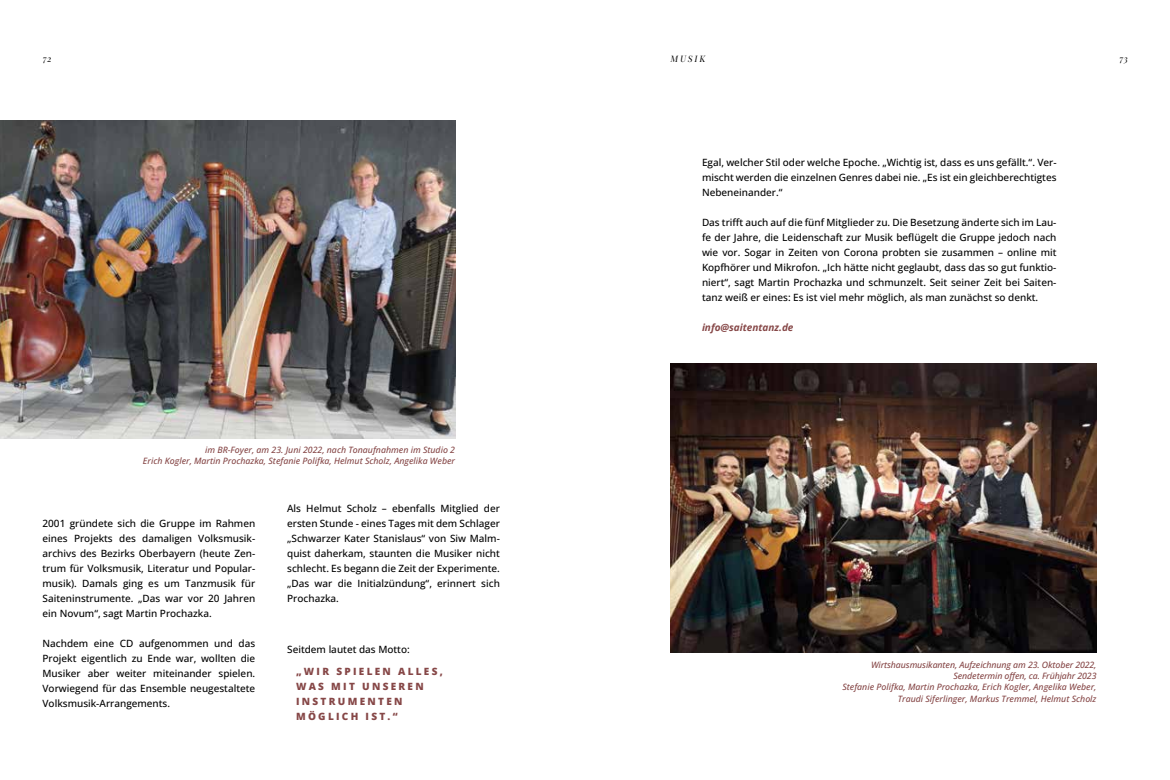
<style>
.page{position:relative;width:1170px;height:780px;background:#fff}
.page>*{position:absolute;margin:0;border:0;box-sizing:border-box;transform-origin:0 0}
.t1{font:500 10px/15px "Open Sans";color:#000;text-align:justify}
.t2{font:800 10px/15px "Open Sans";letter-spacing:.23em;color:#864747}
.t3{font:italic 700 10px "Open Sans";color:#864747}
.t4{font:italic 500 8.75px/11.2px "Open Sans";color:#864747;text-align:right}
.t5{font:italic 8.75px "Playfair Display";color:#000}
</style>
<div class="page">
<img style="left:0;top:120px;width:455px;height:318px">
<img style="left:670px;top:364px;width:426px;height:288px">
<p class="t5" style="left:43px;top:53px;width:12px">72</p>
<p class="t5" style="left:670px;top:53px;width:38px">MUSIK</p>
<p class="t5" style="left:1119px;top:53px;width:12px">73</p>
<p class="t4" style="left:143px;top:443px;width:313px">im BR-Foyer, am 23. Juni 2022, nach Tonaufnahmen im Studio 2<br>Erich Kogler, Martin Prochazka, Stefanie Polifka, Helmut Scholz, Angelika Weber</p>
<p class="t1" style="left:43px;top:515px;width:214px">2001 gründete sich die Gruppe im Rahmen eines Projekts des damaligen Volksmusik&shy;archivs des Bezirks Oberbayern (heute Zen&shy;trum für Volksmusik, Literatur und Popular&shy;musik). Damals ging es um Tanzmusik für Saiteninstrumente. „Das war vor 20 Jahren ein Novum“, sagt Martin Prochazka.</p>
<p class="t1" style="left:43px;top:635px;width:214px">Nachdem eine CD aufgenommen und das Projekt eigentlich zu Ende war, wollten die Musiker aber weiter miteinander spielen.<br>Vorwiegend für das Ensemble neugestaltete Volksmusik-Arrangements.</p>
<p class="t1" style="left:287px;top:501px;width:214px">Als Helmut Scholz – ebenfalls Mitglied der ersten Stunde - eines Tages mit dem Schlager „Schwarzer Kater Stanislaus“ von Siw Malm&shy;quist daherkam, staunten die Musiker nicht schlecht. Es begann die Zeit der Experimente. „Das war die Initialzündung“, erinnert sich Prochazka.</p>
<p class="t1" style="left:287px;top:642px;width:124px">Seitdem lautet das Motto:</p>
<p class="t2" style="left:296px;top:663px;width:148px">„WIR SPIELEN ALLES,<br>WAS MIT UNSEREN<br>INSTRUMENTEN<br>MÖGLICH IST.“</p>
<p class="t1" style="left:702px;top:154px;width:356px">Egal, welcher Stil oder welche Epoche. „Wichtig ist, dass es uns gefällt.“. Ver&shy;mischt werden die einzelnen Genres dabei nie. „Es ist ein gleichberechtigtes Nebeneinander.“</p>
<p class="t1" style="left:702px;top:214px;width:356px">Das trifft auch auf die fünf Mitglieder zu. Die Besetzung änderte sich im Lau&shy;fe der Jahre, die Leidenschaft zur Musik beflügelt die Gruppe jedoch nach wie vor. Sogar in Zeiten von Corona probten sie zusammen – online mit Kopfhörer und Mikrofon. „Ich hätte nicht geglaubt, dass das so gut funktio&shy;niert“, sagt Martin Prochazka und schmunzelt. Seit seiner Zeit bei Saiten&shy;tanz weiß er eines: Es ist viel mehr möglich, als man zunächst so denkt.</p>
<p class="t3" style="left:702px;top:320px;width:93px">info@saitentanz.de</p>
<p class="t4" style="left:842px;top:658px;width:256px">Wirtshausmusikanten, Aufzeichnung am 23. Oktober 2022, Sendetermin offen, ca. Frühjahr 2023<br>Stefanie Polifka, Martin Prochazka, Erich Kogler, Angelika Weber, Traudi Siferlinger, Markus Tremmel, Helmut Scholz</p>
</div>
